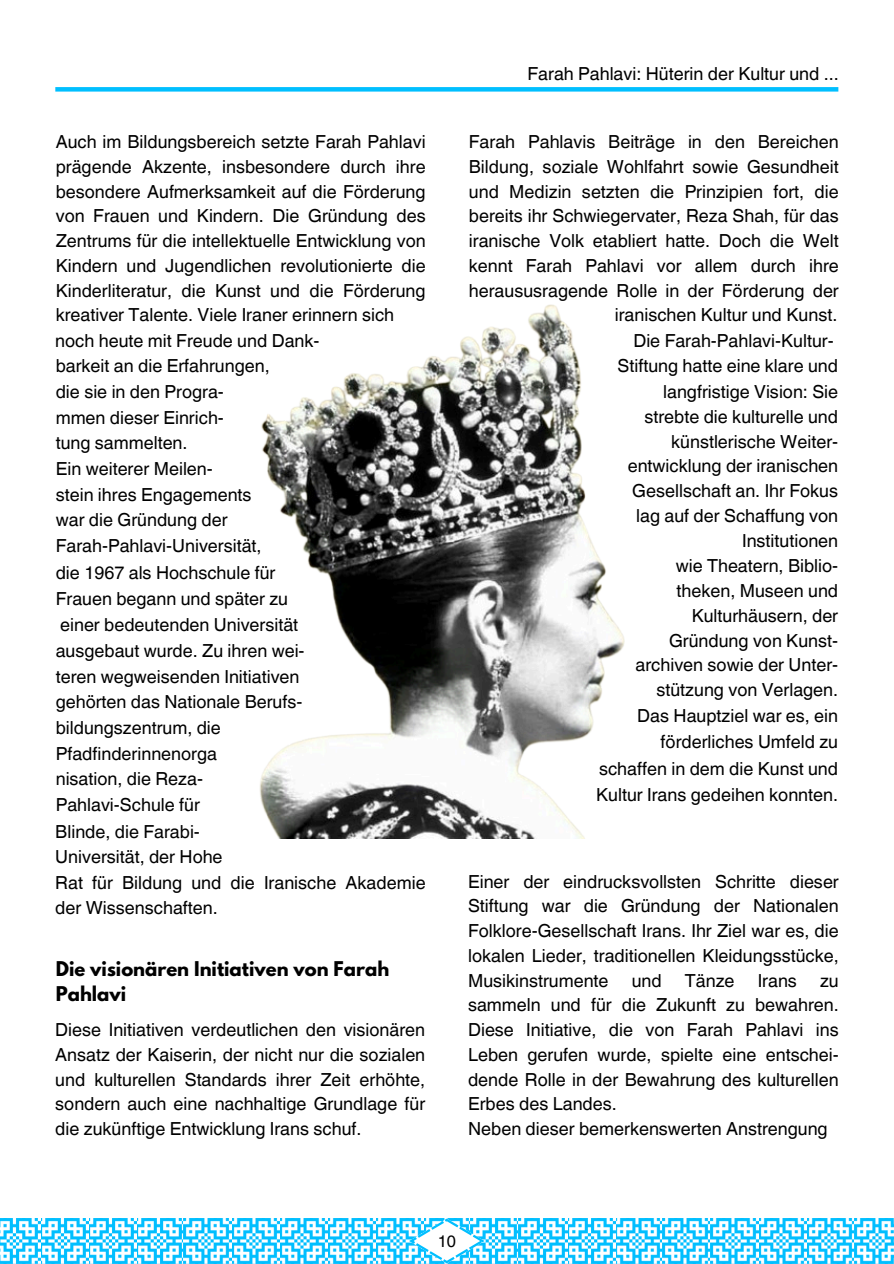
<style>
.page{position:relative;width:894px;height:1264px;background:#fff}
.page>*{position:absolute;margin:0;border:0;box-sizing:border-box;transform-origin:0 0}
.t1{font:18px/24.8px "Helvetica World";color:#000;text-align:justify}
.t2{font:700 18px/24.8px "League Spartan";color:#000}
.t3{font:16.5px "Helvetica World";color:#000}
</style>
<div class="page">
<div style="left:55px;top:87px;width:783px;height:5px;background:#00bfff"></div>
<img style="left:0;top:1218px;width:893px;height:45px">
<svg style="left:409px;top:1218px;width:75px;height:45px"></svg>
<img style="left:260px;top:304px;width:365px;height:534px">
<p class="t1" style="left:56px;top:129px;width:371px">Auch im Bildungsbereich setzte Farah Pahlavi prägende Akzente, insbesondere durch ihre besondere Aufmerksamkeit auf die Förderung von Frauen und Kindern. Die Gründung des Zentrums für die intellektuelle Entwicklung von Kindern und Jugendlichen revolutionierte die Kinderliteratur, die Kunst und die Förderung kreativer Talente. Viele Iraner erinnern sich</p>
<p class="t1" style="left:55px;top:328px;width:266px">noch heute mit Freude und Dank-</p>
<p class="t1" style="left:56px;top:354px;width:215px">barkeit an die Erfahrungen,</p>
<p class="t1" style="left:56px;top:379px;width:170px">die sie in den Progra-</p>
<p class="t1" style="left:56px;top:405px;width:170px">mmen dieser Einrich-</p>
<p class="t1" style="left:56px;top:431px;width:133px">tung sammelten.</p>
<p class="t1" style="left:56px;top:456px;width:158px">Ein weiterer Meilen-</p>
<p class="t1" style="left:56px;top:482px;width:197px">stein ihres Engagements</p>
<p class="t1" style="left:56px;top:508px;width:173px">war die Gründung der</p>
<p class="t1" style="left:56px;top:533px;width:207px">Farah-Pahlavi-Universität,</p>
<p class="t1" style="left:56px;top:560px;width:221px">die 1967 als Hochschule für</p>
<p class="t1" style="left:56px;top:586px;width:234px">Frauen begann und später zu</p>
<p class="t1" style="left:60px;top:612px;width:239px">einer bedeutenden Universität</p>
<p class="t1" style="left:56px;top:638px;width:250px">ausgebaut wurde. Zu ihren wei-</p>
<p class="t1" style="left:56px;top:664px;width:245px">teren wegweisenden Initiativen</p>
<p class="t1" style="left:56px;top:689px;width:248px">gehörten das Nationale Berufs-</p>
<p class="t1" style="left:56px;top:715px;width:167px">bildungszentrum, die</p>
<p class="t1" style="left:56px;top:741px;width:163px">Pfadfinderinnenorga</p>
<p class="t1" style="left:56px;top:766px;width:149px">nisation, die Reza-</p>
<p class="t1" style="left:56px;top:792px;width:146px">Pahlavi-Schule für</p>
<p class="t1" style="left:55px;top:819px;width:146px">Blinde, die Farabi-</p>
<p class="t1" style="left:55px;top:844px;width:169px">Universität, der Hohe</p>
<p class="t1" style="left:55px;top:870px;width:372px">Rat für Bildung und die Iranische Akademie der Wissenschaften.</p>
<p class="t2" style="left:56px;top:958px;width:335px">Die visionären Initiativen von Farah<br>Pahlavi</p>
<p class="t1" style="left:55px;top:1017px;width:371px">Diese Initiativen verdeutlichen den visionären Ansatz der Kaiserin, der nicht nur die sozialen und kulturellen Standards ihrer Zeit erhöhte, sondern auch eine nachhaltige Grundlage für die zukünftige Entwicklung Irans schuf.</p>
<p class="t1" style="left:527px;top:61px;width:313px">Farah Pahlavi: Hüterin der Kultur und ...</p>
<p class="t1" style="left:469px;top:129px;width:371px">Farah Pahlavis Beiträge in den Bereichen Bildung, soziale Wohlfahrt sowie Gesundheit und Medizin setzten die Prinzipien fort, die bereits ihr Schwiegervater, Reza Shah, für das iranische Volk etabliert hatte. Doch die Welt kennt Farah Pahlavi vor allem durch ihre heraususragende Rolle in der Förderung der</p>
<p class="t1" style="left:614px;top:303px;width:224px">iranischen Kultur und Kunst.</p>
<p class="t1" style="left:633px;top:328px;width:202px">Die Farah-Pahlavi-Kultur-</p>
<p class="t1" style="left:617px;top:354px;width:222px">Stiftung hatte eine klare und</p>
<p class="t1" style="left:627px;top:379px;width:212px;text-align:right">langfristige Vision: Sie strebte die kulturelle und künstlerische Weiter&shy;entwicklung der iranischen<br>Gesellschaft an. Ihr Fokus lag auf der Schaffung von<br>Institutionen</p>
<p class="t1" style="left:635px;top:553px;width:204px;text-align:right">wie Theatern, Biblio&shy;theken, Museen und<br>Kulturhäusern, der<br>Gründung von Kunst&shy;archiven sowie der Unter&shy;stützung von Verlagen.</p>
<p class="t1" style="left:637px;top:703px;width:202px">Das Hauptziel war es, ein</p>
<p class="t1" style="left:660px;top:729px;width:179px">förderliches Umfeld zu</p>
<p class="t1" style="left:599px;top:756px;width:240px">schaffen in dem die Kunst und</p>
<p class="t1" style="left:596px;top:782px;width:243px">Kultur Irans gedeihen konnten.</p>
<h1 class="t1" style="left:468px;top:869px;width:372px">Einer der eindrucksvollsten Schritte dieser Stiftung war die Gründung der Nationalen Folklore-Gesellschaft Irans. Ihr Ziel war es, die lokalen Lieder, traditionellen Kleidungsstücke, Musikinstrumente</h1>
<h1 class="t1" style="left:631px;top:968px;width:32px">und</h1>
<h1 class="t1" style="left:684px;top:968px;width:51px">Tänze</h1>
<h1 class="t1" style="left:757px;top:968px;width:41px">Irans</h1>
<h1 class="t1" style="left:468px;top:968px;width:372px;text-indent:352px">zu sammeln und für die Zukunft zu bewahren.<br>Diese Initiative, die von Farah Pahlavi ins Leben gerufen wurde, spielte eine entschei&shy;dende Rolle in der Bewahrung des kulturellen Erbes des Landes.</h1>
<p class="t1" style="left:468px;top:1116px;width:361px">Neben dieser bemerkenswerten Anstrengung</p>
<p class="t3" style="left:437px;top:1231px;width:20px">10</p>
</div>
